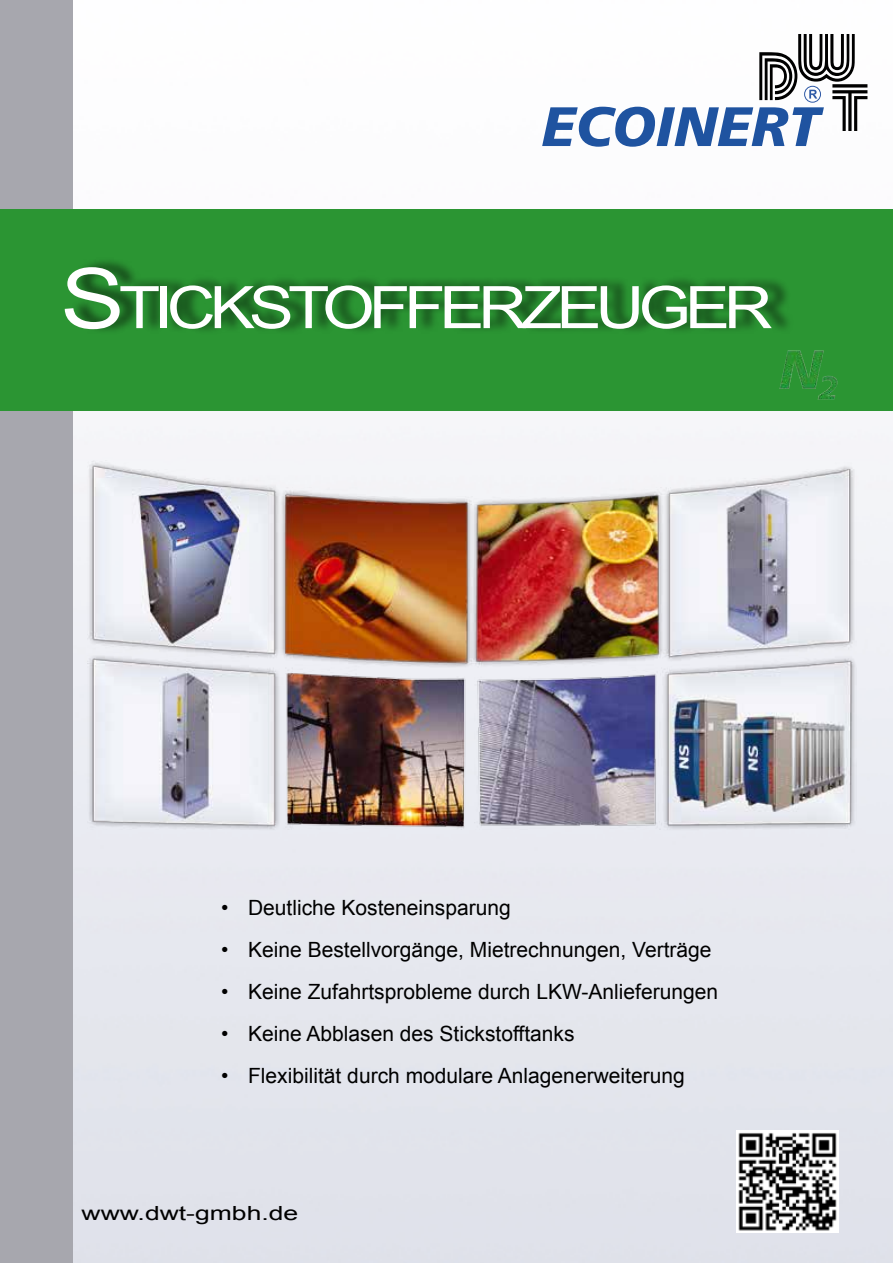
<style>
.page{position:relative;width:893px;height:1263px;background:#fff}
.page>*{position:absolute;margin:0;border:0;box-sizing:border-box;transform-origin:0 0}
.t1{font:58.65px "Arial Narrow";letter-spacing:-.07em;color:#fff;scale:1.4 1}
.t2{font:21px "Arial";color:#000}
.t3{font:19.5px "Arial";color:#000;scale:1.36 1}
.s1{font-size:83.7px}
</style>
<div class="page">
<img style="left:72px;top:0;width:821px;height:1263px">
<div style="left:0;top:0;width:72px;height:1263px;background:#a7a7ae"></div>
<div style="left:0;top:209px;width:893px;height:201px;background:#2b9533"></div>
<img style="left:737px;top:1130px;width:102px;height:102px">
<div style="left:72px;top:257px;width:722px;height:78px;background:#000;opacity:.52"></div>
<svg style="left:542px;top:34px;width:325px;height:113px"></svg>
<div style="left:804px;top:86px;width:17px;height:16px;border:1px solid #2e59a6;border-radius:50%"></div>
<img style="left:779px;top:350px;width:59px;height:50px">
<img style="left:87px;top:461px;width:769px;height:369px">
<h1 class="t1" style="left:60px;top:264px;width:510px"><span class="s1">S</span>TICKSTOFFERZEUGER</h1>
<p class="t2" style="left:221px;top:893px;width:291px">• Deutliche Kosteneinsparung</p>
<p class="t2" style="left:221px;top:935px;width:492px">• Keine Bestellvorgänge, Mietrechnungen, Verträge</p>
<p class="t2" style="left:221px;top:977px;width:499px">• Keine Zufahrtsprobleme durch LKW-Anlieferungen</p>
<p class="t2" style="left:221px;top:1019px;width:355px">• Keine Abblasen des Stickstofftanks</p>
<p class="t2" style="left:221px;top:1061px;width:465px">• Flexibilität durch modulare Anlagenerweiterung</p>
<p class="t3" style="left:82px;top:1200px;width:161px">www.dwt-gmbh.de</p>
</div>
